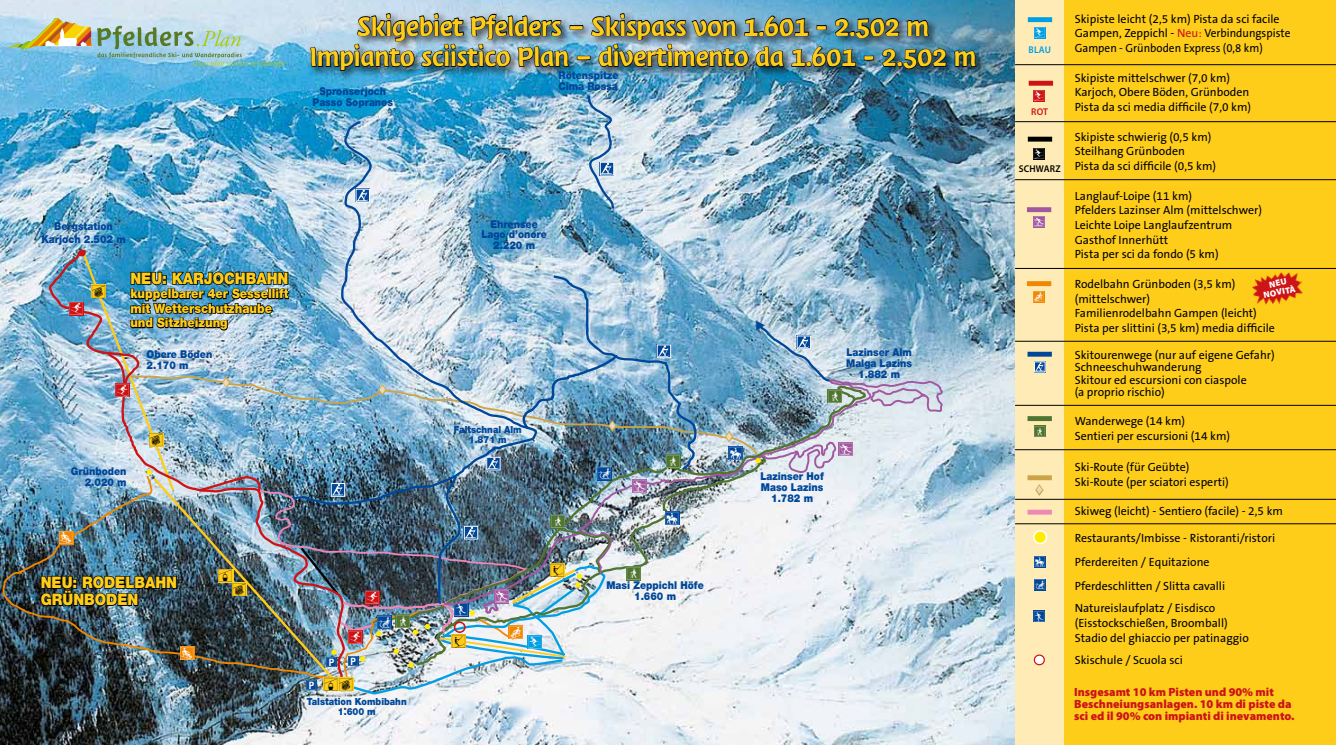
<style>
.page{position:relative;width:1336px;height:745px;background:#fff}
.page>*{position:absolute;margin:0;border:0;box-sizing:border-box;transform-origin:0 0}
.t1{font:30.62px/30.6px "Suedtirol";letter-spacing:-.05em;color:#fecd1a;text-align:center}
.t2{font:16.12px "Hotelanlagen Standard";color:#fff}
.t3{font:16.12px "Hotelanlagen Standard";color:#000}
.t4{font:900 15.88px/17.1px "Helvetica Neue LT Std";color:#fecd1a;scale:.9 1}
.t5{font:900 13px/14.5px "Helvetica Neue LT Std";color:#fecd1a;scale:.9 1}
.t6{font:12.75px/22.8px "Hotelanlagen Standard";color:#fff}
.t7{font:11.88px/14.8px "The Sans B5 Plain";color:#000}
.t8{font:900 11.88px/11.9px "Myriad Pro";color:#cd1316}
.t9{font:11.5px "Hotelanlagen Standard";color:#fff}
.t10{font:900 10.75px/10.8px "Helvetica Neue LT Std";color:#004799;text-align:center;scale:.9 1}
.t11{font:900 9.75px/9.8px "Helvetica Neue LT Std";color:#004799;text-align:center;scale:.9 1}
.t12{font:600 9.75px "Myriad Pro";letter-spacing:.02em;color:#000;scale:.95 1}
.t13{font:600 9.75px "Myriad Pro";color:#009ee3;scale:.95 1}
.t14{font:600 9.75px "Myriad Pro";color:#cd1316;scale:.95 1}
.t15{font:900 8.88px/8.9px "Myriad Pro";color:#fff;text-align:center}
.s1{color:#cd1316}
</style>
<div class="page">
<div style="left:1015px;top:0;width:50px;height:744px;background:#ffebb5"></div>
<div style="left:1027px;top:207px;width:24px;height:5px;background:#a2589f"></div>
<div style="left:1033px;top:216px;width:12px;height:11px;background:#a2589f"></div>
<div style="left:1027px;top:281px;width:24px;height:5px;background:#f18700"></div>
<div style="left:1033px;top:90px;width:12px;height:11px;background:#cd1316"></div>
<div style="left:1028px;top:17px;width:24px;height:5px;background:#009ee3"></div>
<div style="left:1034px;top:27px;width:11px;height:12px;background:#009ee3"></div>
<div style="left:1029px;top:81px;width:24px;height:5px;background:#cd1316"></div>
<div style="left:1033px;top:148px;width:12px;height:11px;background:#000"></div>
<hr style="left:1028px;top:137px;width:24px;height:4px;background:#000">
<div style="left:1027px;top:416px;width:25px;height:5px;background:#4f7530"></div>
<div style="left:1034px;top:425px;width:11px;height:11px;background:#4f7530"></div>
<div style="left:1034px;top:556px;width:11px;height:11px;background:#004799"></div>
<div style="left:1034px;top:579px;width:11px;height:11px;background:#004799"></div>
<div style="left:1033px;top:610px;width:12px;height:11px;background:#004799"></div>
<svg style="left:1034px;top:654px;width:10px;height:10px"></svg>
<div style="left:1034px;top:654px;width:11px;height:11px;border:1px solid #cd1316;border-radius:50%"></div>
<div style="left:1027px;top:351px;width:25px;height:5px;background:#004799"></div>
<svg style="left:1036px;top:363px;width:7px;height:7px"></svg>
<div style="left:1034px;top:361px;width:11px;height:11px;border:1px solid #fff"></div>
<div style="left:1065px;top:0;width:271px;height:744px;background:#fecd1a"></div>
<hr style="left:1015px;top:64px;width:321px;height:1px;background:#000">
<hr style="left:1015px;top:121px;width:321px;height:1px;background:#000">
<hr style="left:1015px;top:179px;width:321px;height:1px;background:#000">
<hr style="left:1015px;top:268px;width:321px;height:1px;background:#000">
<hr style="left:1015px;top:341px;width:321px;height:1px;background:#000">
<hr style="left:1015px;top:405px;width:321px;height:1px;background:#000">
<hr style="left:1015px;top:449px;width:321px;height:1px;background:#000">
<div style="left:1027px;top:475px;width:25px;height:5px;background:#cba448"></div>
<hr style="left:1015px;top:498px;width:321px;height:1px;background:#000">
<img style="left:0;top:0;width:1015px;height:744px">
<svg style="left:698px;top:543px;width:68px;height:122px"></svg>
<svg style="left:698px;top:301px;width:246px;height:242px;background:#bcd0de"></svg>
<div style="left:728px;top:446px;width:15px;height:14px;background:#004799"></div>
<div style="left:307px;top:10px;width:678px;height:71px;background:#000;opacity:.7"></div>
<svg style="left:953px;top:50px;width:24px;height:18px"></svg>
<img style="left:698px;top:375px;width:54px;height:82px">
<img style="left:339px;top:0;width:199px;height:250px">
<img style="left:309px;top:12px;width:638px;height:199px">
<div style="left:600px;top:162px;width:14px;height:13px;border:1px solid #fff"></div>
<img style="left:8px;top:18px;width:277px;height:50px">
<hr style="left:1015px;top:523px;width:321px;height:1px;background:#000">
<div style="left:1027px;top:509px;width:25px;height:5px;background:#f087b6"></div>
<img style="left:2px;top:506px;width:38px;height:175px">
<img style="left:1252px;top:272px;width:51px;height:33px">
<svg style="left:1034px;top:530px;width:12px;height:13px"></svg>
<div style="left:1033px;top:529px;width:14px;height:15px;border:1px solid #fff;border-radius:50%"></div>
<svg style="left:1035px;top:484px;width:9px;height:12px"></svg>
<svg style="left:724px;top:429px;width:10px;height:15px"></svg>
<svg style="left:1033px;top:291px;width:11px;height:11px"></svg>
<img style="left:752px;top:317px;width:114px;height:165px">
<img style="left:40px;top:250px;width:658px;height:445px">
<h1 class="t1" style="left:309px;top:11px;width:669px">Skigebiet Pfelders – Skispass von 1.601 - 2.502 m<br>Impianto sciistico Plan – divertimento da 1.601 - 2.502 m</h1>
<p class="t10" style="left:558px;top:70px;width:68px;text-align:left">Rötenspitze<br>Cima Rossa</p>
<p class="t10" style="left:312px;top:86px;width:91px">Spronserjoch<br>Passo Sopranes</p>
<p class="t10" style="left:41px;top:220px;width:95px;line-height:13px">Bergstation<br>Karjoch 2.502 m</p>
<h2 class="t3" style="left:92px;top:282px;width:15px">Ü</h2>
<h3 class="t4" style="left:130px;top:269px;width:117px">Neu: Karjochbahn</h3>
<p class="t5" style="left:130px;top:286px;width:177px">kuppelbarer 4er Sessellift mit Wetterschutzhaube und Sitzheizung</p>
<p class="t10" style="left:147px;top:349px;width:75px;text-align:left">Obere Böden<br>2.170 m</p>
<p class="t10" style="left:71px;top:466px;width:63px;text-align:right">Grünboden<br>2.020 m</p>
<h2 class="t2" style="left:60px;top:529px;width:15px">Ä</h2>
<h2 class="t3" style="left:149px;top:431px;width:15px">Ü</h2>
<h3 class="t4" style="left:41px;top:573px;width:97px">Neu: Rodelbahn<br>Grünboden</h3>
<h2 class="t2" style="left:181px;top:644px;width:15px">Ä</h2>
<h2 class="t3" style="left:219px;top:567px;width:15px">!</h2>
<h2 class="t3" style="left:233px;top:580px;width:15px">Ü</h2>
<p class="t9" style="left:307px;top:678px;width:11px">A</p>
<p class="t9" style="left:327px;top:655px;width:11px">A</p>
<p class="t9" style="left:349px;top:654px;width:11px">A</p>
<h2 class="t3" style="left:324px;top:675px;width:30px">!Ü</h2>
<h2 class="t2" style="left:378px;top:613px;width:34px">F É</h2>
<p class="t11" style="left:307px;top:696px;width:112px">Talstation Kombibahn<br>1.600 m</p>
<p class="t10" style="left:481px;top:218px;width:74px">Ehrensee<br>Lago d’onore<br>2.220 m</p>
<p class="t11" style="left:454px;top:424px;width:77px">Faltschnal Alm<br>1.871 m</p>
<h2 class="t2" style="left:455px;top:601px;width:15px">D</h2>
<h2 class="t3" style="left:452px;top:632px;width:15px">–</h2>
<h2 class="t2" style="left:495px;top:587px;width:15px">Å</h2>
<h2 class="t2" style="left:551px;top:513px;width:15px">É</h2>
<h2 class="t3" style="left:551px;top:561px;width:15px">–</h2>
<h2 class="t2" style="left:528px;top:633px;width:15px">Ç</h2>
<h2 class="t2" style="left:598px;top:465px;width:15px">F</h2>
<h2 class="t2" style="left:633px;top:477px;width:15px">Å</h2>
<h2 class="t2" style="left:666px;top:453px;width:15px">É</h2>
<h2 class="t2" style="left:666px;top:509px;width:15px">S</h2>
<h2 class="t2" style="left:627px;top:565px;width:15px">É</h2>
<p class="t10" style="left:606px;top:579px;width:110px">Masi Zeppichl Höfe<br>1.660 m</p>
<h2 class="t2" style="left:729px;top:445px;width:15px">S</h2>
<p class="t10" style="left:846px;top:346px;width:75px">Lazinser Alm<br>Malga Lazins<br>1.882 m</p>
<h2 class="t2" style="left:828px;top:388px;width:15px">É</h2>
<p class="t10" style="left:760px;top:470px;width:72px">Lazinser Hof<br>Maso Lazins<br>1.782 m</p>
<h2 class="t2" style="left:839px;top:441px;width:15px">Å</h2>
<p class="t6" style="left:1034px;top:22px;width:12px">Ç</p>
<p class="t13" style="left:1028px;top:43px;width:25px">BLAU</p>
<p class="t6" style="left:1034px;top:85px;width:12px">Ç</p>
<p class="t14" style="left:1031px;top:105px;width:19px">ROT</p>
<p class="t6" style="left:1034px;top:143px;width:12px">Ç</p>
<p class="t12" style="left:1019px;top:162px;width:45px">SCHWARZ</p>
<p class="t6" style="left:1034px;top:211px;width:12px">Å</p>
<p class="t6" style="left:1034px;top:420px;width:12px">É</p>
<p class="t6" style="left:1034px;top:551px;width:12px">S<br>F</p>
<p class="t6" style="left:1034px;top:605px;width:12px">D</p>
<p class="t7" style="left:1075px;top:12px;width:217px">Skipiste leicht (2,5 km) Pista da sci facile<br>Gampen, Zeppichl - <span class="s1">Neu:</span> Verbindungspiste<br>Gampen - Grünboden Express (0,8 km)</p>
<p class="t7" style="left:1075px;top:71px;width:178px">Skipiste mittelschwer (7,0 km)<br>Karjoch, Obere Böden, Grünboden<br>Pista da sci media difficile (7,0 km)</p>
<p class="t7" style="left:1075px;top:130px;width:143px">Skipiste schwierig (0,5 km)<br>Steilhang Grünboden<br>Pista da sci difficile (0,5 km)</p>
<p class="t7" style="left:1075px;top:188px;width:189px">Langlauf-Loipe (11 km)<br>Pfelders Lazinser Alm (mittelschwer)<br>Leichte Loipe Langlaufzentrum<br>Gasthof Innerhütt<br>Pista per sci da fondo (5 km)</p>
<p class="t7" style="left:1075px;top:277px;width:202px">Rodelbahn Grünboden (3,5 km) (mittelschwer)<br>Familienrodelbahn Gampen (leicht)<br>Pista per slittini (3,5 km) media difficile</p>
<p class="t7" style="left:1075px;top:349px;width:201px;line-height:12.2px">Skitourenwege (nur auf eigene Gefahr)<br>Schneeschuhwanderung<br>Skitour ed escursioni con ciaspole<br>(a proprio rischio)</p>
<p class="t7" style="left:1075px;top:414px;width:157px">Wanderwege (14 km)<br>Sentieri per escursioni (14 km)</p>
<p class="t7" style="left:1075px;top:459px;width:156px">Ski-Route (für Geübte)<br>Ski-Route (per sciatori esperti)</p>
<p class="t7" style="left:1075px;top:504px;width:210px">Skiweg (leicht) - Sentiero (facile) - 2,5 km</p>
<p class="t7" style="left:1075px;top:526px;width:202px;line-height:23.8px">Restaurants/Imbisse - Ristoranti/ristori<br>Pferdereiten / Equitazione<br>Pferdeschlitten / Slitta cavalli</p>
<p class="t7" style="left:1075px;top:600px;width:176px">Natureislaufplatz / Eisdisco (Eisstockschießen, Broomball)<br>Stadio del ghiaccio per patinaggio</p>
<p class="t7" style="left:1075px;top:652px;width:110px">Skischule / Scuola sci</p>
<p class="t15" style="left:1261px;top:281px;width:34px;rotate:-11deg">Neu<br>Novità</p>
<p class="t8" style="left:1074px;top:685px;width:222px">Insgesamt 10 km Pisten und 90% mit<br>Beschneiungsanlagen. 10 km di piste da sci ed il 90% con impianti di inevamento.</p>
</div>
